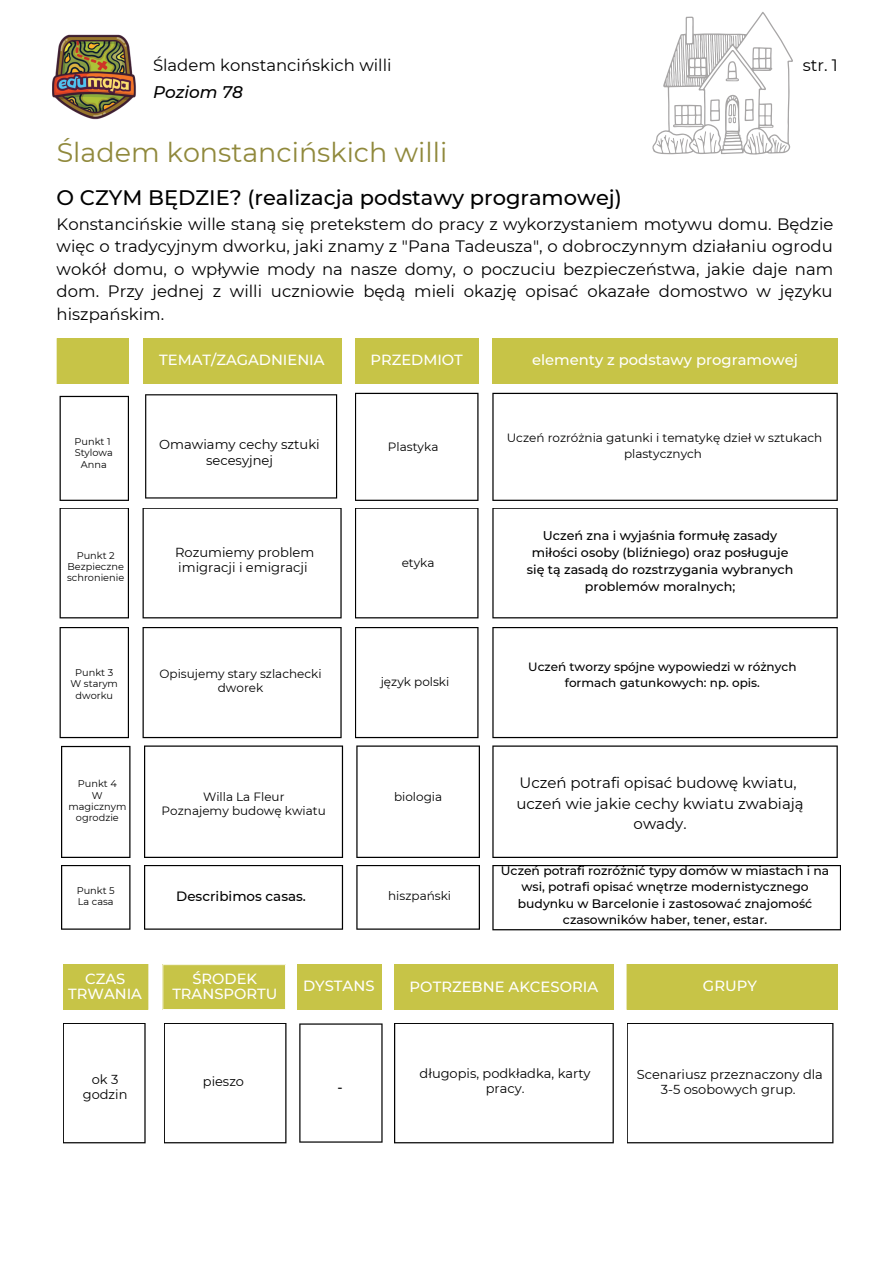
<style>
.page{position:relative;width:893px;height:1264px;background:#fff}
.page>*{position:absolute;margin:0;border:0;box-sizing:border-box;transform-origin:0 0}
.t1{font:27px "Montserrat";color:#90893c}
.t2{font:500 21px "Montserrat";color:#000}
.t3{font:italic 500 16.8px "Montserrat";color:#000}
.t4{font:16.5px/22.5px "Montserrat";color:#000;text-align:justify}
.t5{font:15px/20.2px "Montserrat";color:#000;text-align:center}
.t6{font:500 14.7px/15.8px "Montserrat";color:#fff;text-align:center}
.t7{font:500 13.5px "Montserrat";color:#000}
.t8{font:13.05px/15.3px "Montserrat";color:#000;text-align:center}
.t9{font:12.9px/15.1px "Montserrat";color:#000;text-align:center}
.t10{font:500 12.6px/17px "Montserrat";color:#000;text-align:center}
.t11{font:500 12.3px/16.4px "Montserrat";color:#000;text-align:center}
.t12{font:12px/14px "Montserrat";color:#000;text-align:center}
.t13{font:500 12px/16px "Montserrat";color:#000;text-align:center}
.t14{font:9.75px/11.4px "Montserrat";color:#000;text-align:center}
</style>
<div class="page">
<div style="left:57px;top:338px;width:72px;height:46px;background:#c7c447"></div>
<div style="left:355px;top:338px;width:123px;height:46px;background:#c7c447"></div>
<div style="left:143px;top:338px;width:198px;height:46px;background:#c7c447"></div>
<div style="left:492px;top:338px;width:345px;height:46px;background:#c7c447"></div>
<svg style="left:145px;top:394px;width:192px;height:104px"></svg>
<svg style="left:142px;top:508px;width:199px;height:110px"></svg>
<svg style="left:142px;top:627px;width:199px;height:111px"></svg>
<svg style="left:144px;top:745px;width:199px;height:113px"></svg>
<svg style="left:355px;top:393px;width:123px;height:108px"></svg>
<svg style="left:355px;top:508px;width:123px;height:110px"></svg>
<svg style="left:355px;top:627px;width:123px;height:111px"></svg>
<svg style="left:356px;top:745px;width:124px;height:113px"></svg>
<svg style="left:492px;top:393px;width:345px;height:108px"></svg>
<svg style="left:492px;top:508px;width:345px;height:110px"></svg>
<svg style="left:492px;top:627px;width:345px;height:111px"></svg>
<svg style="left:492px;top:745px;width:345px;height:113px"></svg>
<svg style="left:60px;top:396px;width:69px;height:105px"></svg>
<svg style="left:60px;top:508px;width:69px;height:110px"></svg>
<svg style="left:60px;top:627px;width:69px;height:111px"></svg>
<svg style="left:61px;top:746px;width:69px;height:112px"></svg>
<img style="left:52px;top:34px;width:84px;height:86px">
<svg style="left:492px;top:865px;width:349px;height:65px"></svg>
<svg style="left:144px;top:865px;width:199px;height:64px"></svg>
<svg style="left:356px;top:865px;width:124px;height:64px"></svg>
<svg style="left:61px;top:865px;width:69px;height:64px"></svg>
<div style="left:162px;top:964px;width:124px;height:45px;background:#c7c447"></div>
<div style="left:63px;top:964px;width:85px;height:45px;background:#c7c447"></div>
<div style="left:297px;top:964px;width:84px;height:45px;background:#c7c447"></div>
<div style="left:394px;top:964px;width:219px;height:45px;background:#c7c447"></div>
<div style="left:626px;top:964px;width:211px;height:45px;background:#c7c447"></div>
<svg style="left:63px;top:1023px;width:82px;height:120px"></svg>
<svg style="left:164px;top:1023px;width:122px;height:120px"></svg>
<svg style="left:299px;top:1023px;width:83px;height:119px"></svg>
<svg style="left:627px;top:1023px;width:206px;height:120px"></svg>
<svg style="left:394px;top:1023px;width:219px;height:120px"></svg>
<svg style="left:652px;top:12px;width:140px;height:142px"></svg>
<p class="t4" style="left:153px;top:53px;width:240px">Śladem konstancińskich willi</p>
<p class="t3" style="left:153px;top:82px;width:92px">Poziom 78</p>
<p class="t4" style="left:802px;top:53px;width:37px">str. 1</p>
<p class="t1" style="left:57px;top:136px;width:392px">Śladem konstancińskich willi</p>
<p class="t2" style="left:57px;top:185px;width:566px">O CZYM BĘDZIE? (realizacja podstawy programowej)</p>
<p class="t4" style="left:57px;top:212px;width:778px">Konstancińskie wille staną się pretekstem do pracy z wykorzystaniem motywu domu. Będzie więc o tradycyjnym dworku, jaki znamy z "Pana Tadeusza", o dobroczynnym działaniu ogrodu wokół domu, o wpływie mody na nasze domy, o poczuciu bezpieczeństwa, jakie daje nam dom. Przy jednej z willi uczniowie będą mieli okazję opisać okazałe domostwo w języku hiszpańskim.</p>
<p class="t6" style="left:159px;top:352px;width:167px">TEMAT/ZAGADNIENIA</p>
<p class="t6" style="left:370px;top:352px;width:94px">PRZEDMIOT</p>
<p class="t6" style="left:532px;top:351px;width:267px">elementy z podstawy programowej</p>
<p class="t14" style="left:74px;top:435px;width:38px">Punkt 1</p>
<p class="t14" style="left:75px;top:447px;width:40px">Stylowa<br>Anna</p>
<p class="t8" style="left:159px;top:437px;width:162px">Omawiamy cechy sztuki secesyjnej</p>
<p class="t12" style="left:388px;top:439px;width:52px">Plastyka</p>
<p class="t12" style="left:506px;top:430px;width:317px;line-height:16px">Uczeń rozróżnia gatunki i tematykę dzieł w sztukach plastycznych</p>
<p class="t14" style="left:77px;top:549px;width:40px">Punkt 2</p>
<p class="t14" style="left:67px;top:560px;width:59px;text-align:left">Bezpieczne schronienie</p>
<p class="t8" style="left:175px;top:545px;width:141px;line-height:14.5px;text-align:left">Rozumiemy problem imigracji i emigracji</p>
<p class="t12" style="left:401px;top:555px;width:34px">etyka</p>
<p class="t10" style="left:527px;top:527px;width:268px">Uczeń zna i wyjaśnia formułę zasady miłości osoby (bliźniego) oraz posługuje się tą zasadą do rozstrzygania wybranych problemów moralnych;</p>
<p class="t14" style="left:75px;top:667px;width:40px">Punkt 3</p>
<p class="t14" style="left:71px;top:678px;width:49px">W starym dworku</p>
<p class="t12" style="left:159px;top:667px;width:164px">Opisujemy stary szlachecki dworek</p>
<p class="t12" style="left:380px;top:674px;width:70px">język polski</p>
<p class="t13" style="left:528px;top:658px;width:270px">Uczeń tworzy spójne wypowiedzi w różnych formach gatunkowych: np. opis.</p>
<p class="t14" style="left:78px;top:778px;width:40px">Punkt 4</p>
<p class="t14" style="left:68px;top:789px;width:60px">W magicznym ogrodzie</p>
<p class="t12" style="left:203px;top:790px;width:83px">Willa La Fleur</p>
<p class="t12" style="left:162px;top:804px;width:166px">Poznajemy budowę kwiatu</p>
<p class="t12" style="left:394px;top:790px;width:50px">biologia</p>
<p class="t5" style="left:519px;top:773px;width:279px">Uczeń potrafi opisać budowę kwiatu,</p>
<p class="t5" style="left:516px;top:793px;width:289px">uczeń wie jakie cechy kwiatu zwabiają owady.</p>
<p class="t14" style="left:77px;top:884px;width:40px">Punkt 5</p>
<p class="t14" style="left:78px;top:896px;width:37px">La casa</p>
<p class="t7" style="left:176px;top:888px;width:131px">Describimos casas.</p>
<p class="t12" style="left:388px;top:889px;width:64px">hiszpański</p>
<p class="t11" style="left:501px;top:862px;width:330px">Uczeń potrafi rozróżnić typy domów w miastach i na wsi, potrafi opisać wnętrze modernistycznego budynku w Barcelonie i zastosować znajomość czasowników haber, tener, estar.</p>
<p class="t6" style="left:68px;top:970px;width:75px">CZAS<br>TRWANIA</p>
<p class="t6" style="left:192px;top:970px;width:66px">ŚRODEK</p>
<p class="t6" style="left:172px;top:986px;width:106px">TRANSPORTU</p>
<p class="t6" style="left:303px;top:978px;width:73px">DYSTANS</p>
<p class="t6" style="left:409px;top:978px;width:190px">POTRZEBNE AKCESORIA</p>
<p class="t6" style="left:703px;top:978px;width:55px">GRUPY</p>
<p class="t9" style="left:83px;top:1071px;width:46px">ok 3 godzin</p>
<p class="t9" style="left:419px;top:1065px;width:172px">długopis, podkładka, karty pracy.</p>
<p class="t9" style="left:203px;top:1073px;width:43px">pieszo</p>
<p class="t9" style="left:636px;top:1066px;width:187px">Scenariusz przeznaczony dla<br>3-5 osobowych grup.</p>
<p class="t7" style="left:337px;top:1078px;width:7px">-</p>
</div>
